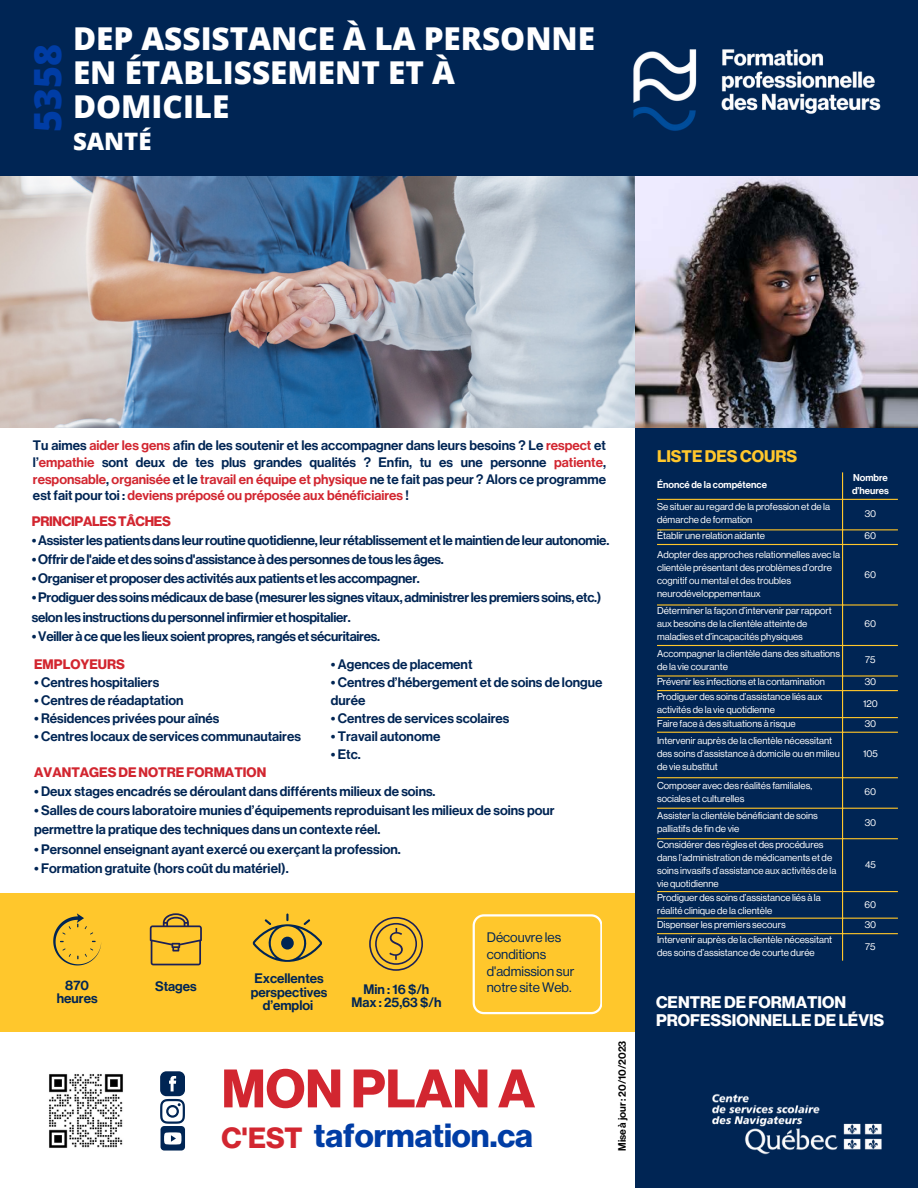
<style>
.page{position:relative;width:918px;height:1188px;background:#fff}
.page>*{position:absolute;margin:0;border:0;box-sizing:border-box;transform-origin:0 0}
.t1{font:700 52.95px "Neue Haas Display";color:#d22630}
.t2{font:800 37.5px "Open Sans";color:#003da5}
.t3{font:700 32.85px "Neue Haas Display";color:#003da5}
.t4{font:800 31.5px/33.8px "Open Sans";color:#fff}
.t5{font:700 28.65px "Neue Haas Display";color:#d22630}
.t6{font:800 24px "Open Sans";color:#fff}
.t7{font:700 16.5px/18px "Neue Haas Display";color:#fff}
.t8{font:700 16.5px "Neue Haas Display";color:#ffc72c}
.t9{font:13.5px/16.8px "Neue Haas Display Mediu";color:#002554}
.t10{font:13.5px/19.2px "Neue Haas Display Mediu";letter-spacing:-.02em;color:#002554}
.t11{font:13.5px/16.8px "Neue Haas Display";color:#002554}
.t12{font:700 13.5px "Neue Haas Display";color:#d22630}
.t13{font:700 13.5px "Neue Haas Display";letter-spacing:-.02em;color:#d22630}
.t14{font:10.5px "Neue Haas Display Mediu";color:#000}
.t15{font:9.75px/13px "Neue Haas Display";color:#fff}
.t16{font:9.75px/13px "Neue Haas Display Mediu";color:#fff}
.s1{color:#d22630}
</style>
<div class="page">
<div style="left:0;top:893px;width:737px;height:139px;background:#ffc72c"></div>
<div style="left:635px;top:427px;width:283px;height:761px;background:#002554"></div>
<div style="left:0;top:0;width:918px;height:176px;background:#002554"></div>
<img style="left:0;top:176px;width:918px;height:251px">
<img style="left:633px;top:49px;width:248px;height:82px">
<svg style="left:160px;top:1071px;width:25px;height:53px"></svg>
<img style="left:712px;top:1093px;width:170px;height:62px">
<hr style="left:842px;top:472px;width:1px;height:489px;background:#ffc72c">
<hr style="left:657px;top:499px;width:241px;height:1px;background:#ffc72c">
<hr style="left:657px;top:529px;width:241px;height:1px;background:#ffc72c">
<hr style="left:657px;top:544px;width:241px;height:1px;background:#ffc72c">
<hr style="left:657px;top:604px;width:241px;height:2px;background:#ffc72c">
<hr style="left:657px;top:645px;width:241px;height:1px;background:#ffc72c">
<hr style="left:657px;top:675px;width:241px;height:2px;background:#ffc72c">
<hr style="left:657px;top:690px;width:241px;height:1px;background:#ffc72c">
<hr style="left:657px;top:717px;width:241px;height:1px;background:#ffc72c">
<hr style="left:657px;top:732px;width:241px;height:1px;background:#ffc72c">
<hr style="left:657px;top:777px;width:241px;height:1px;background:#ffc72c">
<hr style="left:657px;top:808px;width:241px;height:1px;background:#ffc72c">
<hr style="left:657px;top:838px;width:241px;height:1px;background:#ffc72c">
<hr style="left:657px;top:891px;width:241px;height:1px;background:#ffc72c">
<hr style="left:657px;top:918px;width:241px;height:1px;background:#ffc72c">
<hr style="left:657px;top:933px;width:241px;height:1px;background:#ffc72c">
<div style="left:161px;top:1126px;width:24px;height:25px;background:#002554;border-radius:4px"></div>
<svg style="left:164px;top:1132px;width:17px;height:13px"></svg>
<img style="left:49px;top:1074px;width:74px;height:74px">
<svg style="left:53px;top:913px;width:48px;height:52px"></svg>
<svg style="left:369px;top:917px;width:54px;height:54px"></svg>
<svg style="left:150px;top:913px;width:52px;height:52px"></svg>
<svg style="left:253px;top:913px;width:69px;height:49px"></svg>
<svg style="left:473px;top:914px;width:129px;height:100px"></svg>
<p class="t2" style="left:21px;top:132px;width:89px;rotate:-90deg">5358</p>
<p class="t4" style="left:73px;top:21px;width:524px">DEP ASSISTANCE À LA PERSONNE<br>EN ÉTABLISSEMENT ET À<br>DOMICILE</p>
<p class="t6" style="left:73px;top:124px;width:80px">SANTÉ</p>
<p class="t9" style="left:33px;top:437px;width:575px;text-align:justify">Tu aimes <span class="s1">aider les gens</span> afin de les soutenir et les accompagner dans leurs besoins ? Le <span class="s1">respect</span> et l’<span class="s1">empathie</span> sont deux de tes plus grandes qualités ? Enfin, tu es une personne <span class="s1">patiente</span>, <span class="s1">responsable</span>, <span class="s1">organisée</span> et le <span class="s1">travail en équipe et physique</span> ne te fait pas peur ? Alors ce programme est fait pour toi : <span class="s1">deviens préposé ou préposée aux bénéficiaires</span> !</p>
<p class="t13" style="left:32px;top:515px;width:141px">PRINCIPALES TÂCHES</p>
<p class="t10" style="left:32px;top:531px;width:579px">• Assister les patients dans leur routine quotidienne, leur rétablissement et le maintien de leur autonomie.</p>
<p class="t10" style="left:32px;top:550px;width:413px">• Offrir de l'aide et des soins d'assistance à des personnes de tous les âges.</p>
<p class="t10" style="left:32px;top:569px;width:390px">• Organiser et proposer des activités aux patients et les accompagner.</p>
<p class="t10" style="left:32px;top:589px;width:571px">• Prodiguer des soins médicaux de base (mesurer les signes vitaux, administrer les premiers soins, etc.) selon les instructions du personnel infirmier et hospitalier.</p>
<p class="t10" style="left:32px;top:627px;width:350px">• Veiller à ce que les lieux soient propres, rangés et sécuritaires.</p>
<p class="t12" style="left:34px;top:658px;width:92px">EMPLOYEURS</p>
<p class="t9" style="left:34px;top:674px;width:127px">• Centres hospitaliers</p>
<p class="t9" style="left:34px;top:692px;width:151px">• Centres de réadaptation</p>
<p class="t9" style="left:34px;top:710px;width:187px">• Résidences privées pour aînés</p>
<p class="t9" style="left:34px;top:728px;width:268px">• Centres locaux de services communautaires</p>
<p class="t9" style="left:331px;top:656px;width:143px">• Agences de placement</p>
<p class="t9" style="left:331px;top:674px;width:273px;line-height:18px">• Centres d’hébergement et de soins de longue durée</p>
<p class="t9" style="left:331px;top:710px;width:180px">• Centres de services scolaires</p>
<p class="t9" style="left:331px;top:728px;width:111px">• Travail autonome</p>
<p class="t9" style="left:331px;top:746px;width:31px">• Etc.</p>
<p class="t12" style="left:34px;top:766px;width:234px">AVANTAGES DE NOTRE FORMATION</p>
<p class="t9" style="left:34px;top:784px;width:403px">• Deux stages encadrés se déroulant dans différents milieux de soins.</p>
<p class="t9" style="left:34px;top:801px;width:522px;line-height:19.2px">• Salles de cours laboratoire munies d’équipements reproduisant les milieux de soins pour permettre la pratique des techniques dans un contexte réel.</p>
<p class="t9" style="left:34px;top:841px;width:368px">• Personnel enseignant ayant exercé ou exerçant la profession.</p>
<p class="t9" style="left:34px;top:860px;width:256px">• Formation gratuite (hors coût du matériel).</p>
<p class="t9" style="left:65px;top:977px;width:25px">870</p>
<p class="t9" style="left:57px;top:991px;width:42px">heures</p>
<p class="t9" style="left:251px;top:972px;width:78px;line-height:13.5px;text-align:center">Excellentes perspectives d’emploi</p>
<p class="t9" style="left:155px;top:978px;width:43px">Stages</p>
<p class="t9" style="left:364px;top:981px;width:67px">Min : 16 $/h</p>
<p class="t9" style="left:351px;top:994px;width:92px">Max : 25,63 $/h</p>
<p class="t11" style="left:487px;top:929px;width:89px">Découvre les conditions d'admission sur notre site Web.</p>
<p class="t1" style="left:222px;top:1064px;width:315px">MON PLAN A</p>
<p class="t5" style="left:222px;top:1124px;width:83px">C'EST</p>
<p class="t3" style="left:314px;top:1120px;width:221px">taformation.ca</p>
<p class="t14" style="left:617px;top:1151px;width:112px;rotate:-90deg">Mise à jour : 20/10/2023</p>
<p class="t8" style="left:657px;top:448px;width:142px">LISTE DES COURS</p>
<p class="t16" style="left:657px;top:478px;width:111px">Énoncé de la compétence</p>
<p class="t16" style="left:852px;top:472px;width:38px">Nombre d’heures</p>
<p class="t15" style="left:657px;top:501px;width:174px">Se situer au regard de la profession et de la démarche de formation</p>
<p class="t15" style="left:865px;top:507px;width:13px">30</p>
<p class="t15" style="left:657px;top:530px;width:109px">Établir une relation aidante</p>
<p class="t15" style="left:865px;top:530px;width:13px">60</p>
<p class="t15" style="left:657px;top:548px;width:184px">Adopter des approches relationnelles avec la clientèle présentant des problèmes d’ordre cognitif ou mental et des troubles neurodéveloppementaux</p>
<p class="t15" style="left:865px;top:568px;width:13px">60</p>
<p class="t15" style="left:657px;top:605px;width:176px">Déterminer la façon d’intervenir par rapport aux besoins de la clientèle atteinte de maladies et d’incapacités physiques</p>
<p class="t15" style="left:865px;top:618px;width:13px">60</p>
<p class="t15" style="left:657px;top:647px;width:185px">Accompagner la clientèle dans des situations de la vie courante</p>
<p class="t15" style="left:865px;top:653px;width:12px">75</p>
<p class="t15" style="left:657px;top:676px;width:169px">Prévenir les infections et la contamination</p>
<p class="t15" style="left:865px;top:676px;width:13px">30</p>
<p class="t15" style="left:657px;top:690px;width:167px">Prodiguer des soins d’assistance liés aux activités de la vie quotidienne</p>
<p class="t15" style="left:863px;top:697px;width:16px">120</p>
<p class="t15" style="left:657px;top:717px;width:140px">Faire face à des situations à risque</p>
<p class="t15" style="left:865px;top:717px;width:13px">30</p>
<p class="t15" style="left:657px;top:735px;width:184px">Intervenir auprès de la clientèle nécessitant des soins d’assistance à domicile ou en milieu de vie substitut</p>
<p class="t15" style="left:863px;top:748px;width:16px">105</p>
<p class="t15" style="left:657px;top:779px;width:157px">Composer avec des réalités familiales, sociales et culturelles</p>
<p class="t15" style="left:865px;top:786px;width:13px">60</p>
<p class="t15" style="left:657px;top:810px;width:162px">Assister la clientèle bénéficiant de soins palliatifs de fin de vie</p>
<p class="t15" style="left:865px;top:816px;width:13px">30</p>
<p class="t15" style="left:657px;top:839px;width:181px">Considérer des règles et des procédures dans l’administration de médicaments et de soins invasifs d’assistance aux activités de la vie quotidienne</p>
<p class="t15" style="left:865px;top:858px;width:12px">45</p>
<p class="t15" style="left:657px;top:891px;width:165px">Prodiguer des soins d’assistance liés à la réalité clinique de la clientèle</p>
<p class="t15" style="left:865px;top:898px;width:13px">60</p>
<p class="t15" style="left:657px;top:919px;width:130px">Dispenser les premiers secours</p>
<p class="t15" style="left:865px;top:919px;width:13px">30</p>
<p class="t15" style="left:657px;top:934px;width:177px">Intervenir auprès de la clientèle nécessitant des soins d’assistance de courte durée</p>
<p class="t15" style="left:865px;top:940px;width:12px">75</p>
<p class="t7" style="left:656px;top:993px;width:230px">CENTRE DE FORMATION<br>PROFESSIONNELLE DE LÉVIS</p>
</div>
